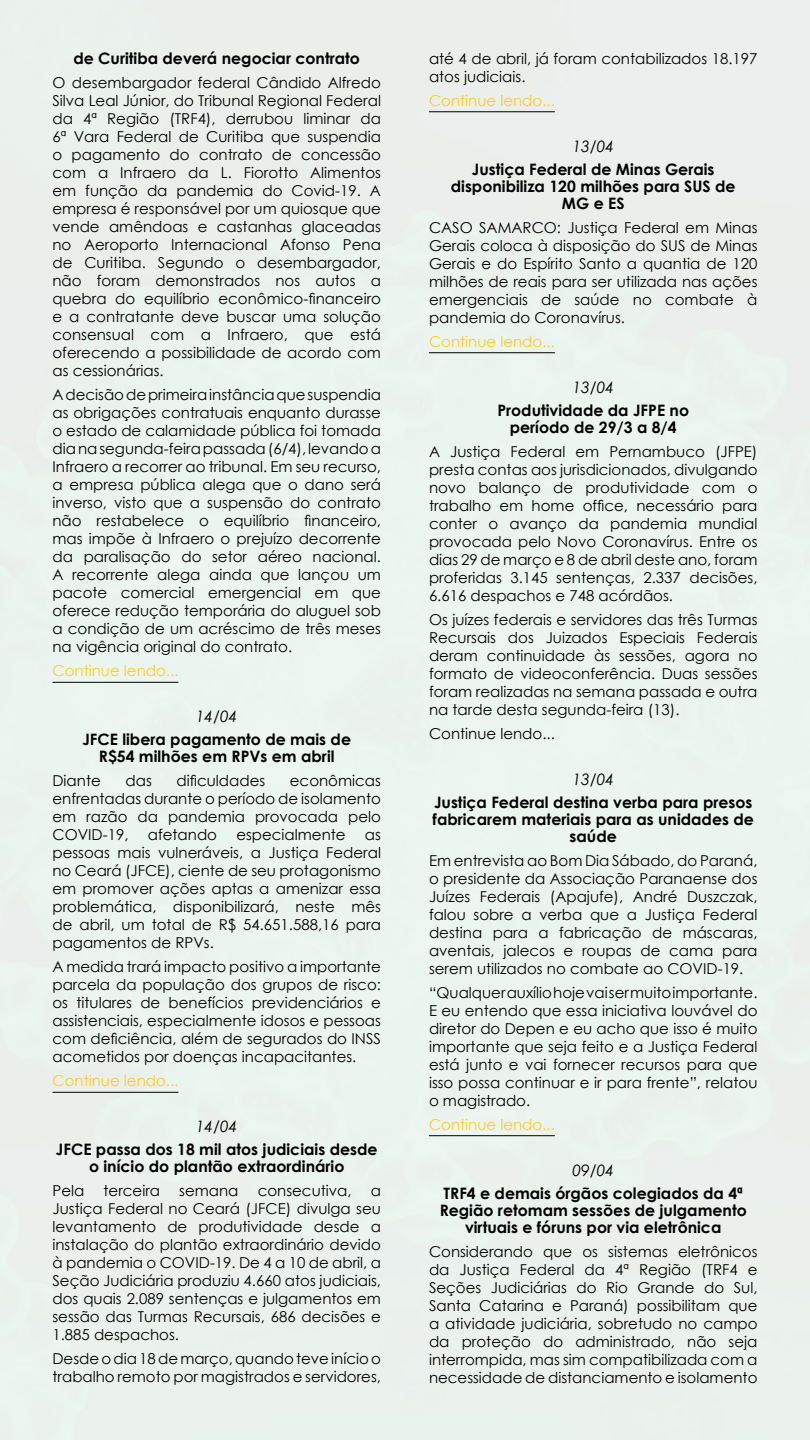
<style>
.page{position:relative;width:810px;height:1440px;background:#fff}
.page>*{position:absolute;margin:0;border:0;box-sizing:border-box;transform-origin:0 0}
.t1{font:700 15.75px/17px "Century Gothic";color:#000;text-align:center}
.t2{font:italic 15.75px "Century Gothic";color:#000}
.t3{font:15px/18px "Century Gothic";color:#000;text-align:justify}
.t4{font:15px "Century Gothic";color:#ffcb25}
</style>
<div class="page">
<hr style="left:52px;top:682px;width:126px;height:1px;background:#000">
<hr style="left:52px;top:1092px;width:126px;height:1px;background:#000">
<hr style="left:429px;top:111px;width:126px;height:1px;background:#000">
<hr style="left:429px;top:352px;width:126px;height:1px;background:#000">
<hr style="left:429px;top:1135px;width:126px;height:1px;background:#000">
<p class="t1" style="left:73px;top:49px;width:288px">de Curitiba deverá negociar contrato</p>
<p class="t3" style="left:52px;top:74px;width:330px">O desembargador federal Cândido Alfredo Silva Leal Júnior, do Tribunal Regional Federal da 4ª Região (TRF4), derrubou liminar da 6ª Vara Federal de Curitiba que suspendia o pagamento do contrato de concessão com a Infraero da L. Fiorotto Alimentos em função da pandemia do Covid-19. A empresa é responsável por um quiosque que vende amêndoas e castanhas glaceadas no Aeroporto Internacional Afonso Pena de Curitiba. Segundo o desembargador, não foram demonstrados nos autos a quebra do equilíbrio econômico-financeiro e a contratante deve buscar uma solução consensual com a Infraero, que está oferecendo a possibilidade de acordo com as cessionárias.</p>
<p class="t3" style="left:52px;top:386px;width:330px">A decisão de primeira instância que suspendia as obrigações contratuais enquanto durasse o estado de calamidade pública foi tomada dia na segunda-feira passada (6/4), levando a Infraero a recorrer ao tribunal. Em seu recurso, a empresa pública alega que o dano será inverso, visto que a suspensão do contrato não restabelece o equilíbrio financeiro, mas impõe à Infraero o prejuízo decorrente da paralisação do setor aéreo nacional.<br>A recorrente alega ainda que lançou um pacote comercial emergencial em que oferece redução temporária do aluguel sob a condição de um acréscimo de três meses na vigência original do contrato.</p>
<p class="t4" style="left:52px;top:660px;width:127px">Continue lendo...</p>
<p class="t2" style="left:196px;top:706px;width:43px">14/04</p>
<p class="t1" style="left:82px;top:730px;width:270px">JFCE libera pagamento de mais de<br>R$54 milhões em RPVs em abril</p>
<p class="t3" style="left:52px;top:772px;width:50px">Diante</p>
<p class="t3" style="left:126px;top:772px;width:28px">das</p>
<p class="t3" style="left:176px;top:772px;width:90px">dificuldades</p>
<p class="t3" style="left:52px;top:772px;width:330px;text-indent:237px">econômicas enfrentadas durante o período de isolamento em razão da pandemia provocada pelo COVID-19,</p>
<p class="t3" style="left:148px;top:826px;width:71px">afetando</p>
<p class="t3" style="left:236px;top:826px;width:111px">especialmente</p>
<p class="t3" style="left:52px;top:826px;width:330px;text-indent:312px">as pessoas mais vulneráveis, a Justiça Federal no Ceará (JFCE), ciente de seu protagonismo em promover ações aptas a amenizar essa problemática, disponibilizará, neste mês de abril, um total de R$ 54.651.588,16 para pagamentos de RPVs.</p>
<p class="t3" style="left:52px;top:958px;width:330px">A medida trará impacto positivo a importante parcela da população dos grupos de risco: os titulares de benefícios previdenciários e assistenciais, especialmente idosos e pessoas com deficiência, além de segurados do INSS acometidos por doenças incapacitantes.</p>
<p class="t4" style="left:52px;top:1070px;width:127px">Continue lendo...</p>
<p class="t2" style="left:196px;top:1116px;width:43px">14/04</p>
<p class="t1" style="left:56px;top:1140px;width:323px">JFCE passa dos 18 mil atos judiciais desde o início do plantão extraordinário</p>
<p class="t3" style="left:52px;top:1182px;width:33px">Pela</p>
<p class="t3" style="left:104px;top:1182px;width:58px">terceira</p>
<p class="t3" style="left:179px;top:1182px;width:61px">semana</p>
<p class="t3" style="left:258px;top:1182px;width:95px">consecutiva,</p>
<p class="t3" style="left:52px;top:1182px;width:330px;text-indent:318px">a Justiça Federal no Ceará (JFCE) divulga seu levantamento de produtividade desde a instalação do plantão extraordinário devido à pandemia o COVID-19. De 4 a 10 de abril, a Seção Judiciária produziu 4.660 atos judiciais, dos quais 2.089 sentenças e julgamentos em sessão das Turmas Recursais, 686 decisões e 1.885 despachos.</p>
<p class="t3" style="left:52px;top:1350px;width:330px">Desde o dia 18 de março, quando teve início o trabalho remoto por magistrados e servidores,</p>
<p class="t3" style="left:429px;top:49px;width:330px">até 4 de abril, já foram contabilizados 18.197 atos judiciais.</p>
<p class="t4" style="left:429px;top:90px;width:127px">Continue lendo...</p>
<p class="t2" style="left:572px;top:135px;width:43px">13/04</p>
<p class="t1" style="left:451px;top:160px;width:286px">Justiça Federal de Minas Gerais disponibiliza 120 milhões para SUS de<br>MG e ES</p>
<p class="t3" style="left:429px;top:218px;width:330px">CASO SAMARCO: Justiça Federal em Minas Gerais coloca à disposição do SUS de Minas Gerais e do Espírito Santo a quantia de 120 milhões de reais para ser utilizada nas ações emergenciais de saúde no combate à pandemia do Coronavírus.</p>
<p class="t4" style="left:429px;top:331px;width:127px">Continue lendo...</p>
<p class="t2" style="left:572px;top:376px;width:43px">13/04</p>
<p class="t1" style="left:497px;top:401px;width:193px">Produtividade da JFPE no período de 29/3 a 8/4</p>
<p class="t3" style="left:429px;top:442px;width:330px">A Justiça Federal em Pernambuco (JFPE) presta contas aos jurisdicionados, divulgando novo balanço de produtividade com o trabalho em home office, necessário para conter o avanço da pandemia mundial provocada pelo Novo Coronavírus. Entre os dias 29 de março e 8 de abril deste ano, foram proferidas 3.145 sentenças, 2.337 decisões, 6.616 despachos e 748 acórdãos.</p>
<p class="t3" style="left:429px;top:610px;width:330px">Os juízes federais e servidores das três Turmas Recursais dos Juizados Especiais Federais deram continuidade às sessões, agora no formato de videoconferência. Duas sessões foram realizadas na semana passada e outra na tarde desta segunda-feira (13).</p>
<p class="t3" style="left:429px;top:724px;width:127px">Continue lendo...</p>
<p class="t2" style="left:572px;top:768px;width:43px">13/04</p>
<p class="t1" style="left:433px;top:793px;width:323px">Justiça Federal destina verba para presos fabricarem materiais para as unidades de saúde</p>
<p class="t3" style="left:429px;top:851px;width:330px">Em entrevista ao Bom Dia Sábado, do Paraná, o presidente da Associação Paranaense dos Juízes Federais (Apajufe), André Duszczak, falou sobre a verba que a Justiça Federal destina para a fabricação de máscaras, aventais, jalecos e roupas de cama para serem utilizados no combate ao COVID-19.</p>
<p class="t3" style="left:429px;top:983px;width:330px">“Qualquer auxílio hoje vai ser muito importante.<br>E eu entendo que essa iniciativa louvável do diretor do Depen e eu acho que isso é muito importante que seja feito e a Justiça Federal está junto e vai fornecer recursos para que isso possa continuar e ir para frente”, relatou o magistrado.</p>
<p class="t4" style="left:429px;top:1114px;width:127px">Continue lendo...</p>
<p class="t2" style="left:572px;top:1159px;width:43px">09/04</p>
<p class="t1" style="left:440px;top:1184px;width:309px">TRF4 e demais órgãos colegiados da 4ª<br>Região retomam sessões de julgamento virtuais e fóruns por via eletrônica</p>
<p class="t3" style="left:429px;top:1242px;width:330px">Considerando que os sistemas eletrônicos da Justiça Federal da 4ª Região (TRF4 e Seções Judiciárias do Rio Grande do Sul, Santa Catarina e Paraná) possibilitam que a atividade judiciária, sobretudo no campo da proteção do administrado, não seja interrompida, mas sim compatibilizada com a necessidade de distanciamento e isolamento</p>
</div>
